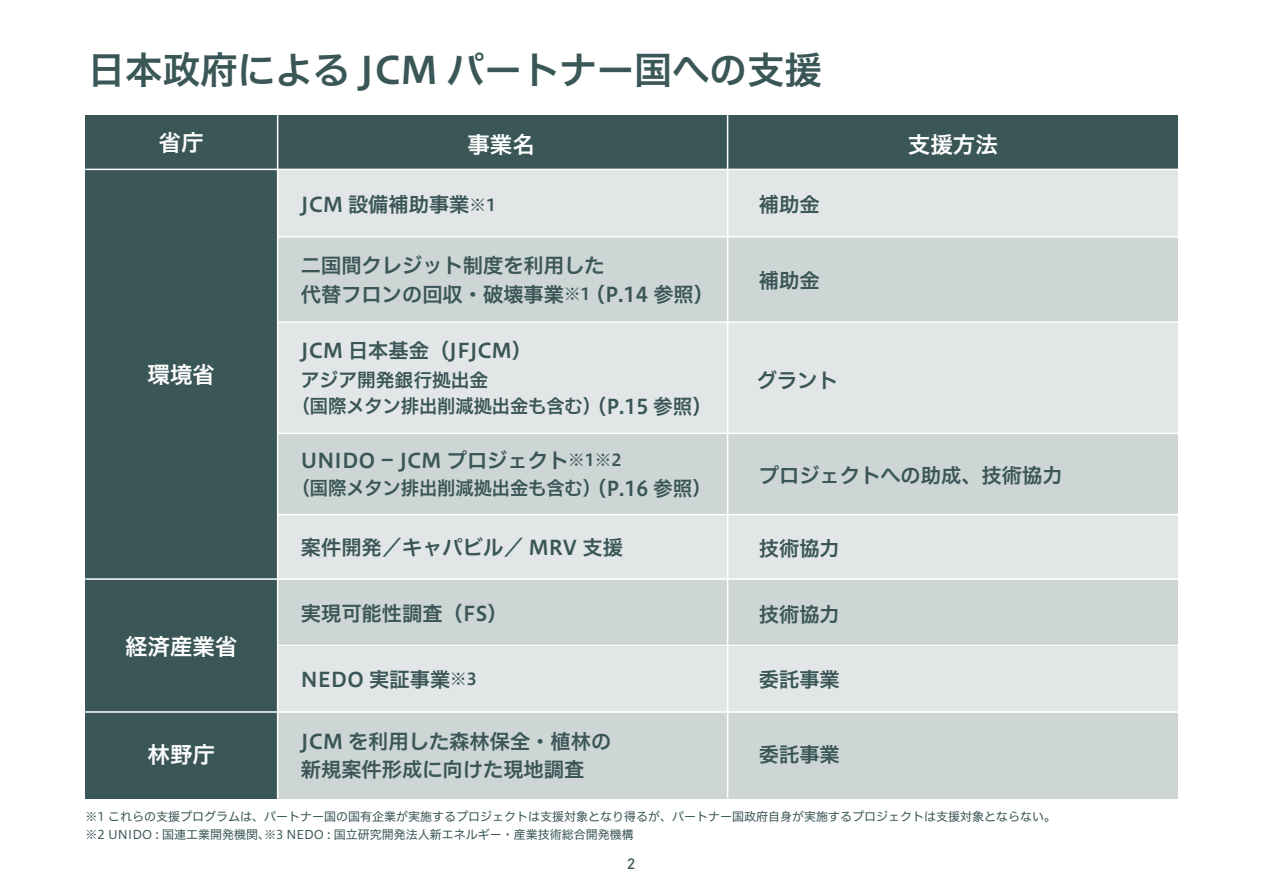
<style>
.page{position:relative;width:1263px;height:893px;background:#fff}
.page>*{position:absolute;margin:0;border:0;box-sizing:border-box;transform-origin:0 0}
.t1{font:37.5px "Hiragino UD Sans F Std W6";color:#3a5657}
.t2{font:22.5px "Hiragino UD Sans F Std W6";color:#fff}
.t3{font:20.25px/28.5px "Hiragino UD Sans F Std W6";color:#3a5657}
.t4{font:18.75px/26.2px "Hiragino UD Sans F Std W6";color:#3a5657}
.t5{font:500 15px "DIN Pro";color:#3a5657}
.t6{font:12px/18px "Hiragino UD Sans F Std W4";color:#3a5657}
.s1{font-size:16.5px}
.s2{font-size:20.25px}
.s3{font-size:18.75px}
</style>
<div class="page">
<div style="left:85px;top:115px;width:1093px;height:55px;background:#3a5657"></div>
<div style="left:85px;top:170px;width:1093px;height:628px;background:#e2e6e6"></div>
<div style="left:85px;top:237px;width:1093px;height:85px;background:#ced5d5"></div>
<div style="left:85px;top:434px;width:1093px;height:80px;background:#ced5d5"></div>
<div style="left:85px;top:713px;width:1093px;height:86px;background:#ced5d5"></div>
<div style="left:85px;top:580px;width:1093px;height:66px;background:#ced5d5"></div>
<div style="left:85px;top:170px;width:192px;height:628px;background:#3a5657"></div>
<hr style="left:85px;top:711px;width:1093px;height:2px;background:#fff">
<hr style="left:278px;top:645px;width:900px;height:1px;background:#fff">
<hr style="left:85px;top:578px;width:1093px;height:2px;background:#fff">
<hr style="left:85px;top:169px;width:1093px;height:1px;background:#fff">
<hr style="left:278px;top:514px;width:900px;height:1px;background:#fff">
<hr style="left:278px;top:433px;width:900px;height:1px;background:#fff">
<hr style="left:278px;top:236px;width:900px;height:1px;background:#fff">
<hr style="left:278px;top:321px;width:900px;height:2px;background:#fff">
<hr style="left:727px;top:115px;width:1px;height:683px;background:#fff">
<hr style="left:277px;top:115px;width:1px;height:683px;background:#fff">
<h1 class="t1" style="left:88px;top:41px;width:736px">日本政府による JCM パートナー国への支援</h1>
<p class="t2" style="left:159px;top:125px;width:46px">省庁</p>
<p class="t2" style="left:148px;top:357px;width:69px">環境省</p>
<p class="t2" style="left:125px;top:629px;width:114px">経済産業省</p>
<p class="t2" style="left:148px;top:737px;width:69px">林野庁</p>
<p class="t2" style="left:467px;top:127px;width:69px">事業名</p>
<p class="t2" style="left:908px;top:127px;width:91px">支援方法</p>
<p class="t3" style="left:301px;top:189px;width:197px">JCM 設備補助事業<span class="s1">※1</span></p>
<p class="t3" style="left:759px;top:189px;width:62px">補助金</p>
<p class="t3" style="left:301px;top:250px;width:415px">二国間クレジット制度を利用した<br>代替フロンの回収・破壊事業<span class="s1">※1</span> （P.14 参照）</p>
<p class="t3" style="left:301px;top:335px;width:233px">JCM 日本基金（JFJCM）</p>
<p class="t4" style="left:292px;top:366px;width:422px;text-indent:9px">アジア開発銀行拠出金<br>（国際メタン排出削減拠出金も含む）<span class="s2">（P.15 参照）</span></p>
<p class="t3" style="left:301px;top:445px;width:322px">UNIDO <span class="s3">ー</span> JCM プロジェクト<span class="s1">※1※2</span></p>
<p class="t4" style="left:292px;top:474px;width:421px">（国際メタン排出削減拠出金も含む）<span class="s2">（P.16 参照</span>）</p>
<p class="t3" style="left:301px;top:532px;width:324px">案件開発／キャパビル／ MRV 支援</p>
<p class="t3" style="left:301px;top:598px;width:208px">実現可能性調査（FS）</p>
<p class="t3" style="left:301px;top:664px;width:177px">NEDO 実証事業<span class="s1">※3</span></p>
<p class="t3" style="left:301px;top:726px;width:312px">JCM を利用した森林保全・植林の新規案件形成に向けた現地調査</p>
<p class="t3" style="left:759px;top:265px;width:62px">補助金</p>
<p class="t3" style="left:757px;top:365px;width:82px">グラント</p>
<p class="t3" style="left:759px;top:460px;width:305px">プロジェクトへの助成、技術協力</p>
<p class="t3" style="left:759px;top:533px;width:82px">技術協力</p>
<p class="t3" style="left:759px;top:599px;width:82px">技術協力</p>
<p class="t3" style="left:759px;top:664px;width:82px">委託事業</p>
<p class="t3" style="left:759px;top:739px;width:82px">委託事業</p>
<p class="t6" style="left:86px;top:807px;width:972px">※1 これらの支援プログラムは、パートナー国の国有企業が実施するプロジェクトは支援対象となり得るが、パートナー国政府自身が実施するプロジェクトは支援対象とならない。※2 UNIDO : 国連工業開発機関、※3 NEDO : 国立研究開発法人新エネルギー・産業技術総合開発機構</p>
<p class="t5" style="left:627px;top:853px;width:9px">2</p>
</div>
